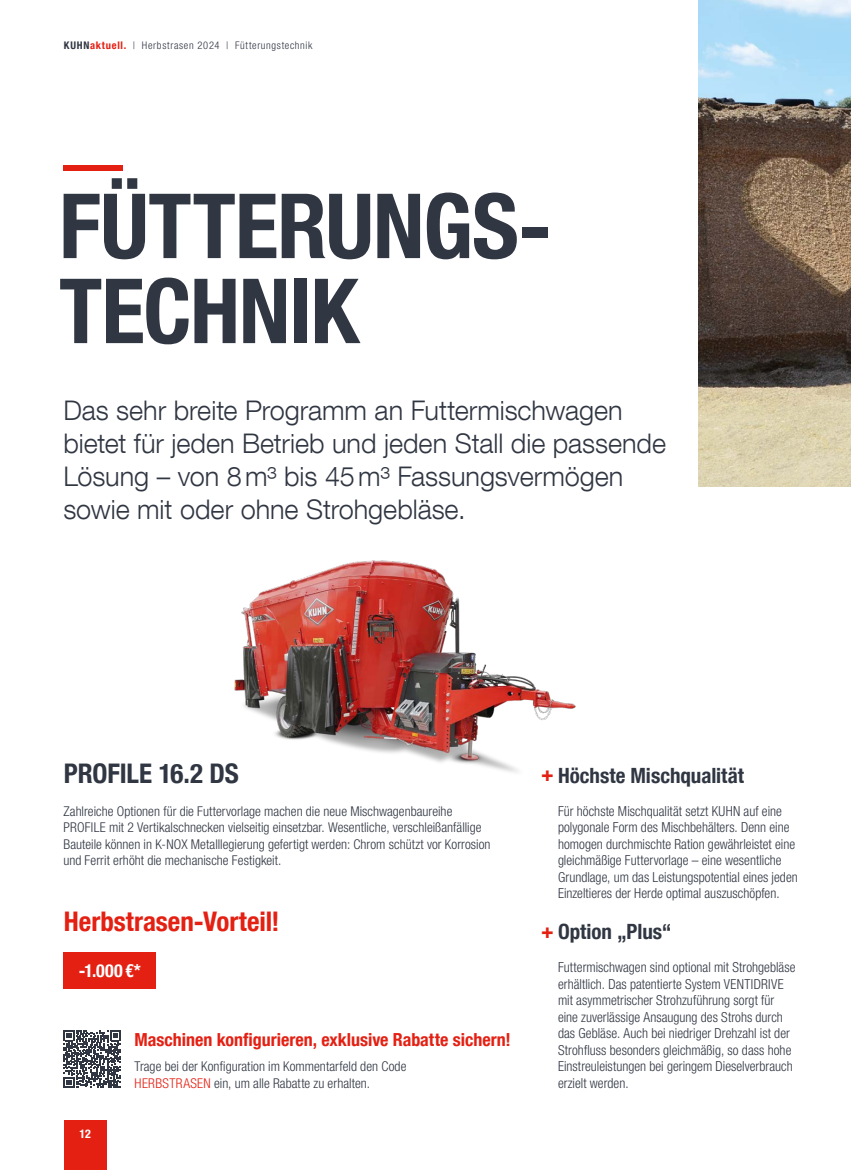
<style>
.page{position:relative;width:851px;height:1170px;background:#fff}
.page>*{position:absolute;margin:0;border:0;box-sizing:border-box;transform-origin:0 0}
.t1{font:700 condensed 90px/84.9px "Helvetica Neue LT Com";letter-spacing:-.015em;color:#303642}
.t2{font:300 27px/33px "Helvetica Neue LT Com";color:#303642}
.t3{font:700 condensed 27px "Helvetica Neue LT Com";color:#e42013}
.t4{font:700 condensed 27px "Helvetica Neue LT Com";letter-spacing:-.005em;color:#303642}
.t5{font:700 condensed 21px "Helvetica Neue LT Com";color:#303642}
.t6{font:700 condensed 18px "Helvetica Neue LT Com";color:#e42013}
.t7{font:700 condensed 18px "Helvetica Neue LT Com";color:#fff}
.t8{font:300 condensed 13.8px/16.5px "Helvetica Neue LT Com";letter-spacing:.005em;color:#303642}
.t9{font:300 condensed 13.5px/16.5px "Helvetica Neue LT Com";letter-spacing:.005em;color:#303642}
.t10{font:700 condensed 12px "Helvetica Neue LT Com";color:#fff}
.t11{font:300 condensed 10.5px "Helvetica Neue LT Com";letter-spacing:.065em;color:#303642}
.s1{font-weight:700}
.s2{font-weight:700;color:#e42013}
.s3{color:#e42013}
</style>
<div class="page">
<img style="left:698px;top:0;width:152px;height:486px">
<div style="left:64px;top:1120px;width:42px;height:49px;background:#e42013"></div>
<div style="left:63px;top:165px;width:60px;height:6px;background:#e42013"></div>
<img style="left:234px;top:560px;width:342px;height:213px">
<svg style="left:64px;top:1030px;width:57px;height:57px"></svg>
<div style="left:64px;top:951px;width:92px;height:37px;background:#e42013"></div>
<p class="t11" style="left:64px;top:40px;width:250px"><span class="s1">KUHN</span><span class="s2">aktuell.</span> | Herbstrasen 2024 | Fütterungstechnik</p>
<h1 class="t1" style="left:59px;top:184px;width:493px">FÜTTERUNGS-<br>TECHNIK</h1>
<h2 class="t2" style="left:63px;top:393px;width:604px">Das sehr breite Programm an Futtermischwagen bietet für jeden Betrieb und jeden Stall die passende Lösung – von 8m³ bis 45m³ Fassungsvermögen sowie mit oder ohne Strohgebläse.</h2>
<h2 class="t4" style="left:64px;top:756px;width:177px">PROFILE 16.2 DS</h2>
<p class="t9" style="left:63px;top:802px;width:428px">Zahlreiche Optionen für die Futtervorlage machen die neue Mischwagenbaureihe PROFILE mit 2 Vertikalschnecken vielseitig einsetzbar. Wesentliche, verschleißanfällige Bauteile können in K-NOX Metalllegierung gefertigt werden: Chrom schützt vor Korrosion und Ferrit erhöht die mechanische Festigkeit.</p>
<h2 class="t3" style="left:64px;top:905px;width:217px">Herbstrasen-Vorteil!</h2>
<h3 class="t7" style="left:79px;top:960px;width:64px">-1.000€*</h3>
<p class="t10" style="left:79px;top:1126px;width:13px">12</p>
<h3 class="t6" style="left:135px;top:1029px;width:377px">Maschinen konfi-gurieren, exklusive Rabatte sichern!</h3>
<p class="t9" style="left:135px;top:1057px;width:273px">Trage bei der Konfiguration im Kommentarfeld den Code<br><span class="s3">HERBSTRASEN</span> ein, um alle Rabatte zu erhalten.</p>
<h3 class="t5" style="left:541px;top:762px;width:204px"><span class="s3">+</span> Höchste Mischqualität</h3>
<p class="t8" style="left:558px;top:802px;width:241px">Für höchste Mischqualität setzt KUHN auf eine polygonale Form des Mischbehälters. Denn eine homogen durchmischte Ration gewährleistet eine gleichmäßige Futtervorlage – eine wesentliche Grundlage, um das Leistungspotential eines jeden Einzeltieres der Herde optimal auszuschöpfen.</p>
<h3 class="t5" style="left:541px;top:919px;width:132px"><span class="s3">+</span> Option „Plus“</h3>
<p class="t8" style="left:558px;top:958px;width:239px">Futtermischwagen sind optional mit Strohgebläse erhältlich. Das patentierte System VENTIDRIVE mit asymmetrischer Strohzuführung sorgt für eine zuverlässige Ansaugung des Strohs durch das Gebläse. Auch bei niedriger Drehzahl ist der Strohfluss besonders gleichmäßig, so dass hohe Einstreuleistungen bei geringem Dieselverbrauch erzielt werden.</p>
</div>
